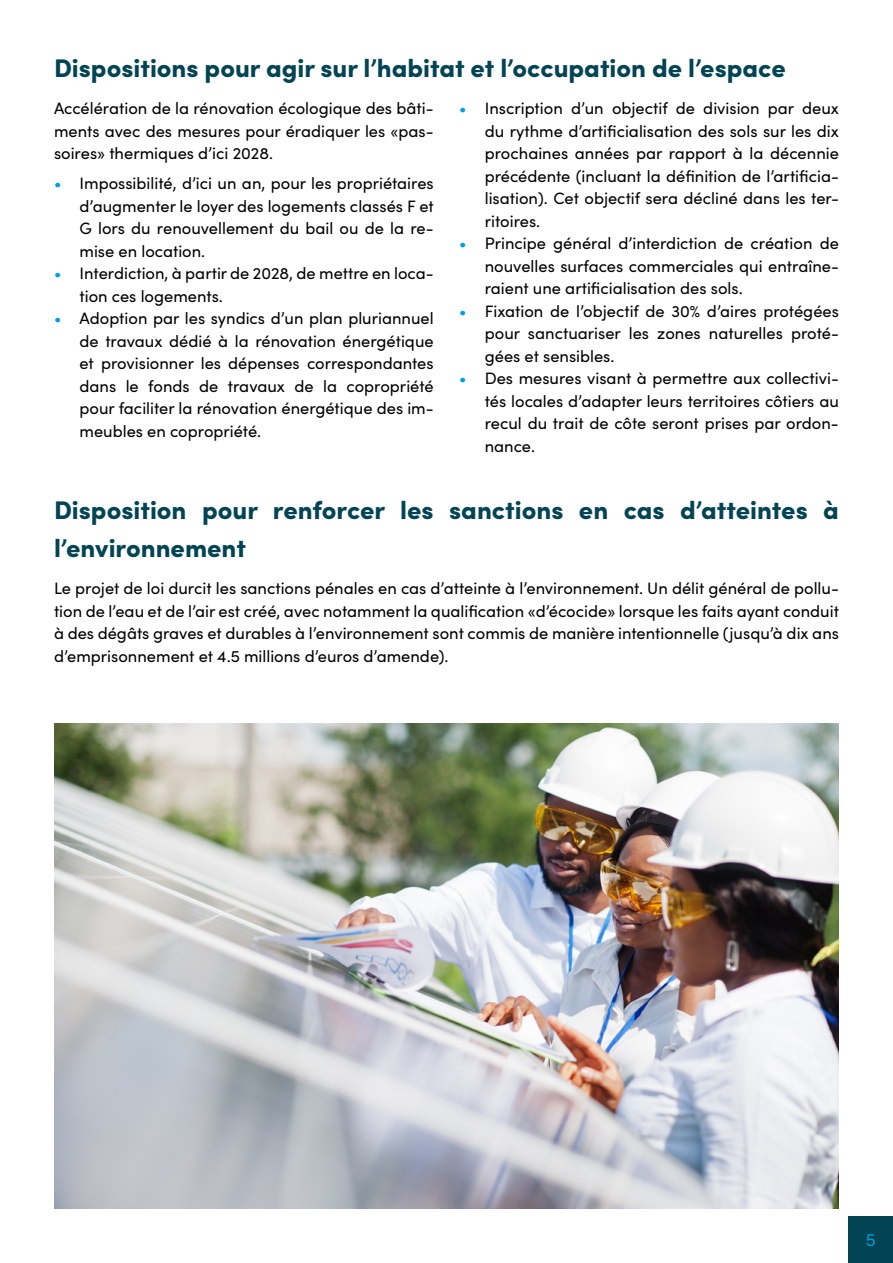
<style>
.page{position:relative;width:893px;height:1263px;background:#fff}
.page>*{position:absolute;margin:0;border:0;box-sizing:border-box;transform-origin:0 0}
.t1{font:900 25.5px/37.5px "Sofia Pro";color:#024454}
.t2{font:18px "Sofia Pro";color:#0099ce}
.t3{font:16.5px/22.5px "Sofia Pro";color:#000;text-align:justify}
.s1{color:#009fe3}
</style>
<div class="page">
<div style="left:848px;top:1216px;width:45px;height:47px;background:#024454"></div>
<img style="left:54px;top:724px;width:785px;height:485px">
<h1 class="t1" style="left:54px;top:47px;width:733px">Dispositions pour agir sur l’habitat et l’occupation de l’espace</h1>
<p class="t3" style="left:54px;top:96px;width:381px">Accélération de la rénovation écologique des bâti&shy;ments avec des mesures pour éradiquer les «pas&shy;soires» thermiques d’ici 2028.</p>
<p class="t3" style="left:80px;top:171px;width:356px;text-indent:-26px"><span class="s1">•</span> Impossibilité, d’ici un an, pour les propriétaires d’augmenter le loyer des logements classés F et G lors du renouvellement du bail ou de la re&shy;mise en location.</p>
<p class="t3" style="left:80px;top:261px;width:356px;text-indent:-26px"><span class="s1">•</span> Interdiction, à partir de 2028, de mettre en loca&shy;tion ces logements.</p>
<p class="t3" style="left:80px;top:306px;width:356px;text-indent:-26px"><span class="s1">•</span> Adoption par les syndics d’un plan pluriannuel de travaux dédié à la rénovation énergétique et provisionner les dépenses correspondantes dans le fonds de travaux de la copropriété pour faciliter la rénovation énergétique des im&shy;meubles en copropriété.</p>
<p class="t3" style="left:485px;top:96px;width:356px;text-indent:-26px"><span class="s1">•</span> Inscription d’un objectif de division par deux du rythme d’artificialisation des sols sur les dix prochaines années par rapport à la décennie précédente (incluant la définition de l’artificia&shy;lisation). Cet objectif sera décliné dans les ter&shy;ritoires.</p>
<p class="t3" style="left:485px;top:231px;width:356px;text-indent:-26px"><span class="s1">•</span> Principe général d’interdiction de création de nouvelles surfaces commerciales qui entraîne&shy;raient une artificialisation des sols.</p>
<p class="t3" style="left:485px;top:299px;width:356px;text-indent:-26px"><span class="s1">•</span> Fixation de l’objectif de 30% d’aires protégées pour sanctuariser les zones naturelles proté&shy;gées et sensibles.</p>
<p class="t3" style="left:485px;top:366px;width:356px;text-indent:-26px"><span class="s1">•</span> Des mesures visant à permettre aux collectivi&shy;tés locales d’adapter leurs territoires côtiers au recul du trait de côte seront prises par ordon&shy;nance.</p>
<h1 class="t1" style="left:54px;top:489px;width:786px">Disposition pour renforcer les sanctions en cas d’atteintes à l’environnement</h1>
<p class="t3" style="left:54px;top:576px;width:786px">Le projet de loi durcit les sanctions pénales en cas d’atteinte à l’environnement. Un délit général de pollu&shy;tion de l’eau et de l’air est créé, avec notamment la qualification «d’écocide» lorsque les faits ayant conduit à des dégâts graves et durables à l’environnement sont commis de manière intentionnelle (jusqu’à dix ans d’emprisonnement et 4.5 millions d’euros d’amende).</p>
<p class="t2" style="left:866px;top:1226px;width:11px">5</p>
</div>
